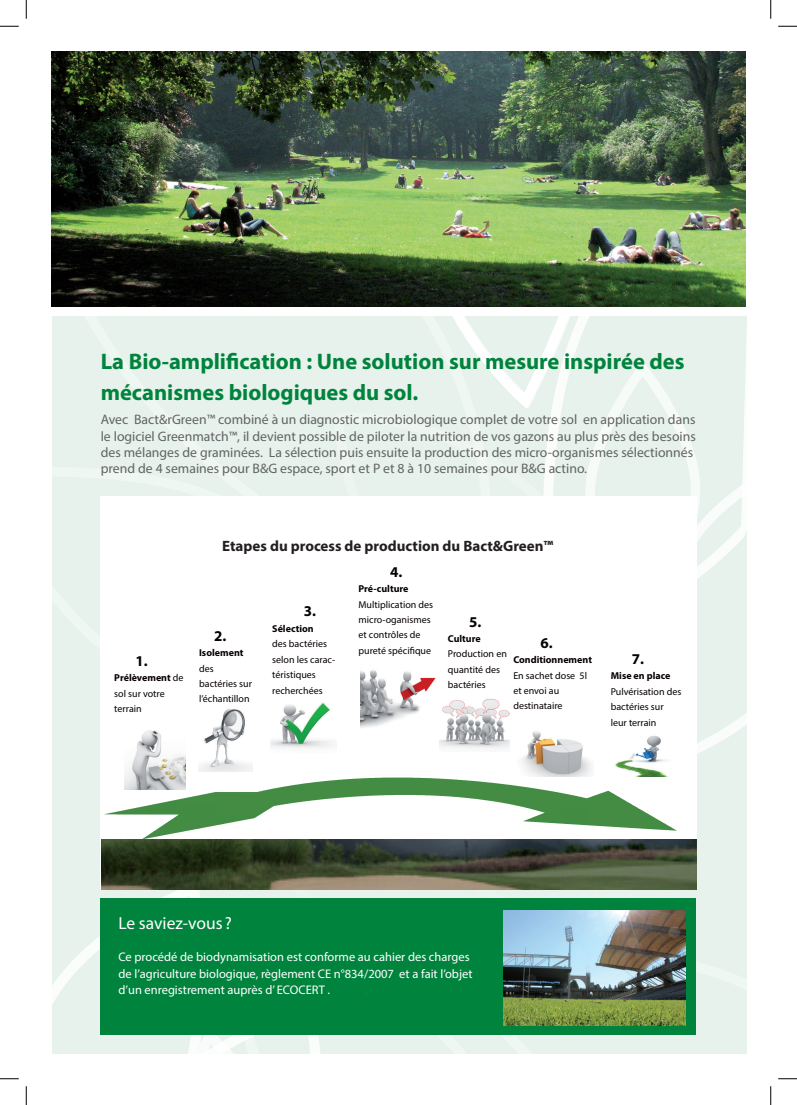
<style>
.page{position:relative;width:797px;height:1105px;background:#fff}
.page>*{position:absolute;margin:0;border:0;box-sizing:border-box;transform-origin:0 0}
.t1{font:700 22.5px/31.2px "Myriad Pro";color:#00833d}
.t2{font:17.5px "Myriad Pro";color:#fff}
.t3{font:700 15px "Myriad Pro";color:#231f20}
.t4{font:700 15px "Myriad Pro";color:#080000}
.t5{font:700 15px "Myriad Pro";color:#070001}
.t6{font:13.75px/16.2px "Myriad Pro";color:#636366}
.t7{font:12.5px/16.2px "Myriad Pro";color:#fff}
.t8{font:12.5px "Myriad Pro";color:#636366}
.t9{font:10px/15.4px "Myriad Pro";color:#080000}
.t10{font:10px/15.4px "Myriad Pro";color:#070001}
.t11{font:700 10px "Myriad Pro";color:#070001}
.t12{font:700 10px "Myriad Pro";color:#080000}
.s1{font-weight:700}
</style>
<div class="page">
<div style="left:52px;top:317px;width:695px;height:737px;background:#e6f2eb"></div>
<svg style="left:474px;top:446px;width:12px;height:17px"></svg>
<svg style="left:543px;top:360px;width:204px;height:394px"></svg>
<svg style="left:420px;top:306px;width:182px;height:103px"></svg>
<img style="left:51px;top:51px;width:695px;height:255px">
<svg style="left:98px;top:882px;width:108px;height:56px"></svg>
<svg style="left:325px;top:1034px;width:219px;height:1px"></svg>
<svg style="left:259px;top:889px;width:313px;height:1px"></svg>
<svg style="left:52px;top:938px;width:273px;height:116px"></svg>
<div style="left:101px;top:496px;width:596px;height:393px;background:#fff"></div>
<div style="left:101px;top:898px;width:595px;height:136px;background:#00833d"></div>
<img style="left:503px;top:910px;width:182px;height:115px">
<img style="left:270px;top:703px;width:66px;height:45px">
<img style="left:615px;top:736px;width:53px;height:41px">
<img style="left:520px;top:731px;width:72px;height:46px">
<img style="left:104px;top:777px;width:573px;height:62px">
<img style="left:125px;top:730px;width:60px;height:60px">
<img style="left:360px;top:670px;width:76px;height:58px">
<img style="left:198px;top:708px;width:54px;height:64px">
<img style="left:439px;top:698px;width:71px;height:51px">
<img style="left:101px;top:839px;width:595px;height:50px">
<svg style="left:0;top:25px;width:19px;height:2px"></svg>
<svg style="left:778px;top:25px;width:19px;height:2px"></svg>
<svg style="left:0;top:1078px;width:19px;height:1px"></svg>
<svg style="left:778px;top:1078px;width:19px;height:1px"></svg>
<svg style="left:25px;top:0;width:2px;height:19px"></svg>
<svg style="left:25px;top:1086px;width:2px;height:19px"></svg>
<svg style="left:770px;top:0;width:1px;height:19px"></svg>
<svg style="left:770px;top:1086px;width:1px;height:19px"></svg>
<h1 class="t1" style="left:101px;top:345px;width:585px">La Bio-amplification : Une solution sur mesure inspirée des mécanismes biologiques du sol.</h1>
<p class="t6" style="left:101px;top:411px;width:596px">Avec Bact&amp;rGreen™ combiné à un diagnostic microbiologique complet de votre sol en application dans le logiciel Greenmatch™, il devient possible de piloter la nutrition de vos gazons au plus près des besoins des mélanges de graminées. La sélection puis ensuite la production des micro-organismes sélectionnés prend de 4 semaines pour B&amp;G espace, sport et P et 8 à 10 semaines pour B&amp;G actino.</p>
<p class="t4" style="left:135px;top:651px;width:14px">1.</p>
<p class="t9" style="left:114px;top:670px;width:71px"><span class="s1">Prélèvement</span> de sol sur votre terrain</p>
<p class="t3" style="left:222px;top:536px;width:332px">Etapes du process de production du Bact&amp;Green™</p>
<p class="t4" style="left:214px;top:626px;width:14px">2.</p>
<p class="t12" style="left:199px;top:646px;width:46px">Isolement</p>
<p class="t9" style="left:199px;top:660px;width:54px">des bactéries sur l’échantillon</p>
<p class="t4" style="left:304px;top:602px;width:14px">3.</p>
<p class="t12" style="left:272px;top:622px;width:43px">Sélection</p>
<p class="t9" style="left:272px;top:636px;width:64px">des bactéries selon les carac&shy;téristiques recherchées</p>
<p class="t5" style="left:390px;top:562px;width:14px">4.</p>
<p class="t11" style="left:358px;top:582px;width:51px">Pré-culture</p>
<p class="t10" style="left:358px;top:596px;width:76px">Multiplication des micro-oganismes et contrôles de pureté spécifique</p>
<p class="t4" style="left:469px;top:612px;width:14px">5.</p>
<p class="t12" style="left:448px;top:632px;width:34px">Culture</p>
<p class="t9" style="left:448px;top:646px;width:60px">Production en quantité des bactéries</p>
<p class="t5" style="left:632px;top:649px;width:14px">7.</p>
<p class="t5" style="left:540px;top:633px;width:14px">6.</p>
<p class="t11" style="left:513px;top:653px;width:80px">Conditionnement</p>
<p class="t10" style="left:513px;top:667px;width:75px">En sachet dose 5l et envoi au destinataire</p>
<p class="t11" style="left:610px;top:669px;width:61px">Mise en place</p>
<p class="t10" style="left:610px;top:684px;width:72px">Pulvérisation des bactéries sur leur terrain</p>
<p class="t2" style="left:118px;top:912px;width:115px">Le saviez-vous ?</p>
<p class="t7" style="left:118px;top:949px;width:355px">Ce procédé de biodynamisation est conforme au cahier des charges de l’agriculture biologique, règlement CE n°834/2007 et a fait l’objet d’un enregistrement auprès d’ ECOCERT .</p>
<p class="t8" style="left:365px;top:982px;width:4px">.</p>
</div>
